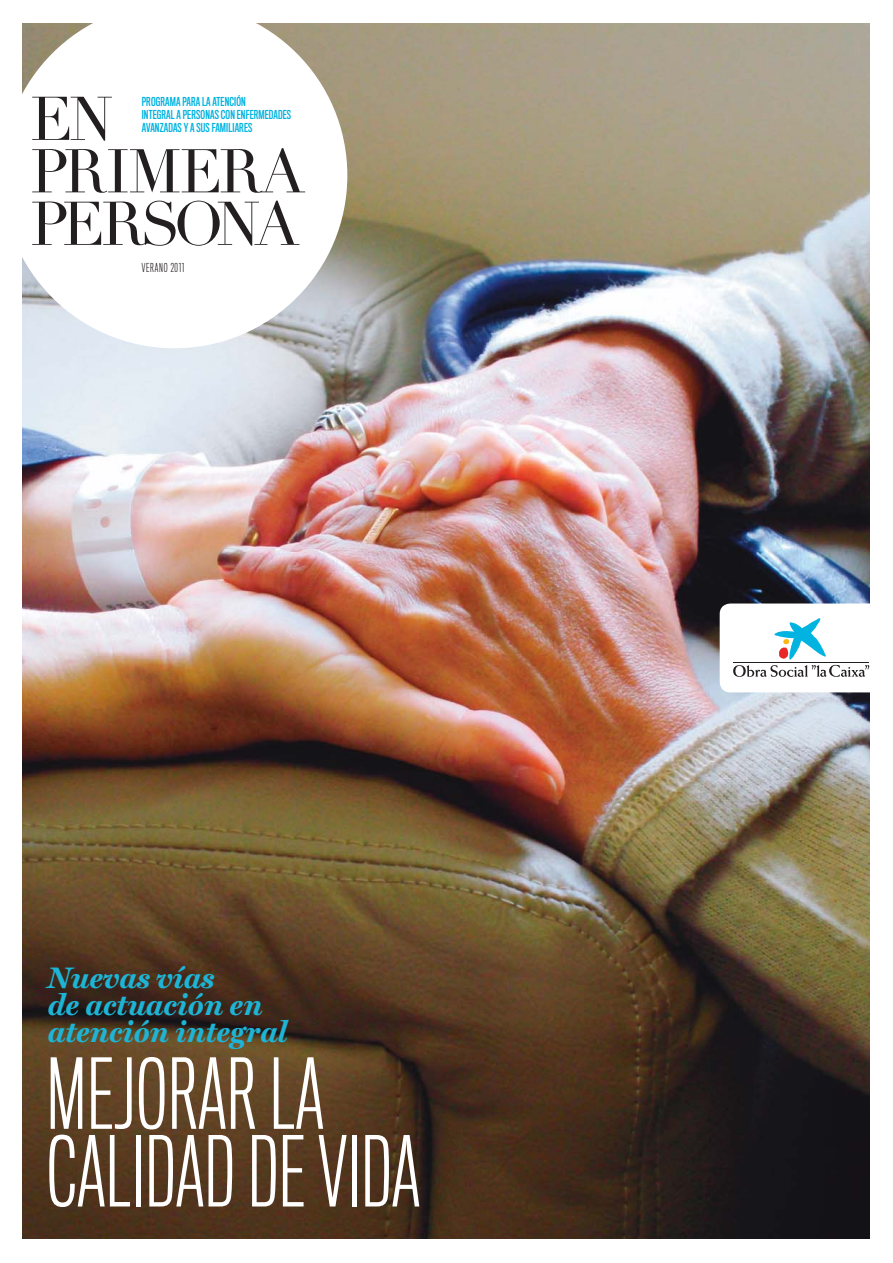
<style>
.page{position:relative;width:893px;height:1263px;background:#fff}
.page>*{position:absolute;margin:0;border:0;box-sizing:border-box;transform-origin:0 0}
.t1{font:300 89.55px/77.7px "Titling Gothic FB Comp";letter-spacing:.015em;color:#fff}
.t2{font:60.6px/52.5px "Didot LH";letter-spacing:-.06em;color:#231f20}
.t3{font:italic 700 29.85px/26.8px "Miller Text";color:#1eb4d5}
.t4{font:11.4px/12.6px "Titling Gothic FB Comp Standard";letter-spacing:.015em;color:#00b3e0}
.t5{font:300 11.4px "Titling Gothic FB Comp";letter-spacing:.075em;color:#231f20}
</style>
<div class="page">
<img style="left:23px;top:24px;width:847px;height:1215px">
<div style="left:2px;top:3px;width:345px;height:345px;background:#fff;border-radius:50%"></div>
<div style="left:177px;top:200px;width:43px;height:46px;border:1px solid #fff;border-radius:50%"></div>
<div style="left:184px;top:201px;width:29px;height:44px;border:1px solid #fff;border-radius:50%"></div>
<svg style="left:217px;top:212px;width:3px;height:22px"></svg>
<svg style="left:720px;top:604px;width:150px;height:88px"></svg>
<p class="t4" style="left:142px;top:97px;width:151px">PROGRAMA PARA LA ATENCIÓN<br>INTEGRAL A PERSONAS CON ENFERMEDADES<br>AVANZADAS Y A SUS FAMILIARES</p>
<h2 class="t2" style="left:30px;top:99px;width:276px">EN<br>PRIMERA<br>PERSONA</h2>
<p class="t5" style="left:142px;top:263px;width:44px">VERANO 2011</p>
<h3 class="t3" style="left:48px;top:967px;width:241px">Nuevas vías<br>de actuación en atención integral</h3>
<h1 class="t1" style="left:47px;top:1060px;width:374px">MEJORAR LA<br>CALIDAD DE VIDA</h1>
</div>
